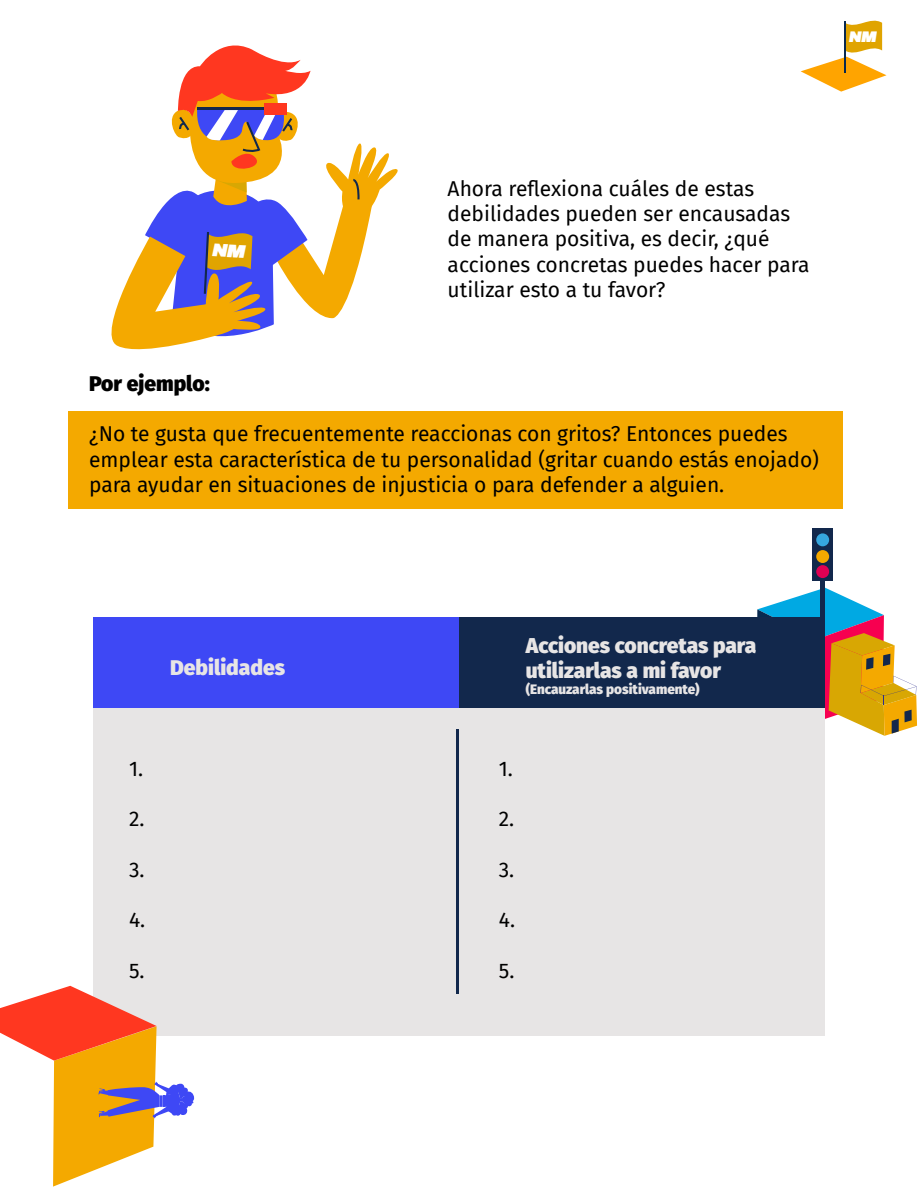
<style>
.page{position:relative;width:918px;height:1188px;background:#fff}
.page>*{position:absolute;margin:0;border:0;box-sizing:border-box;transform-origin:0 0}
.t1{font:21px/25.2px "Fira Sans";color:#000}
.t2{font:900 21px/25.2px "Fira Sans";color:#e7e5e5}
.t3{font:900 21px "Fira Sans";color:#000}
.t4{font:italic 900 14.1px "Gunterz";color:#fff}
.t5{font:900 13.5px "Fira Sans";color:#e7e5e5}
</style>
<div class="page">
<div style="left:813px;top:528px;width:20px;height:53px;background:#12284c"></div>
<div style="left:816px;top:533px;width:13px;height:13px;background:#36a7df;border-radius:50%"></div>
<div style="left:816px;top:550px;width:13px;height:13px;background:#f4a900;border-radius:50%"></div>
<div style="left:816px;top:565px;width:13px;height:13px;background:#e10053;border-radius:50%"></div>
<hr style="left:821px;top:580px;width:4px;height:38px;background:#12284c">
<svg style="left:726px;top:588px;width:191px;height:148px"></svg>
<div style="left:93px;top:618px;width:732px;height:417px;background:#e7e5e5"></div>
<div style="left:93px;top:618px;width:366px;height:90px;background:#3e48f5"></div>
<div style="left:459px;top:618px;width:366px;height:90px;background:#12284c"></div>
<div style="left:69px;top:411px;width:774px;height:97px;background:#f4a900"></div>
<svg style="left:801px;top:20px;width:86px;height:72px"></svg>
<hr style="left:844px;top:21px;width:2px;height:52px;background:#09294f">
<hr style="left:457px;top:729px;width:2px;height:265px;background:#12284c">
<svg style="left:0;top:986px;width:196px;height:201px"></svg>
<svg style="left:159px;top:1095px;width:4px;height:12px"></svg>
<svg style="left:111px;top:45px;width:287px;height:305px"></svg>
<p class="t4" style="left:848px;top:27px;width:29px">NM</p>
<p class="t1" style="left:448px;top:175px;width:364px">Ahora reflexiona cuáles de estas debilidades pueden ser encausadas de manera positiva, es decir, ¿qué acciones concretas puedes hacer para utilizar esto a tu favor?</p>
<p class="t3" style="left:89px;top:365px;width:122px">Por ejemplo:</p>
<p class="t1" style="left:89px;top:421px;width:731px">¿No te gusta que frecuentemente reaccionas con gritos? Entonces puedes emplear esta característica de tu personalidad (gritar cuando estás enojado) para ayudar en situaciones de injusticia o para defender a alguien.</p>
<p class="t2" style="left:170px;top:653px;width:117px">Debilidades</p>
<p class="t1" style="left:129px;top:755px;width:16px">1.</p>
<p class="t1" style="left:129px;top:806px;width:17px">2.</p>
<p class="t1" style="left:129px;top:856px;width:17px">3.</p>
<p class="t1" style="left:129px;top:907px;width:18px">4.</p>
<p class="t1" style="left:129px;top:957px;width:17px">5.</p>
<p class="t2" style="left:526px;top:631px;width:232px">Acciones concretas para utilizarlas a mi favor</p>
<p class="t5" style="left:526px;top:677px;width:175px">(Encauzarlas positivamente)</p>
<p class="t1" style="left:499px;top:755px;width:16px">1.</p>
<p class="t1" style="left:499px;top:806px;width:17px">2.</p>
<p class="t1" style="left:499px;top:856px;width:17px">3.</p>
<p class="t1" style="left:499px;top:907px;width:18px">4.</p>
<p class="t1" style="left:499px;top:957px;width:17px">5.</p>
</div>
